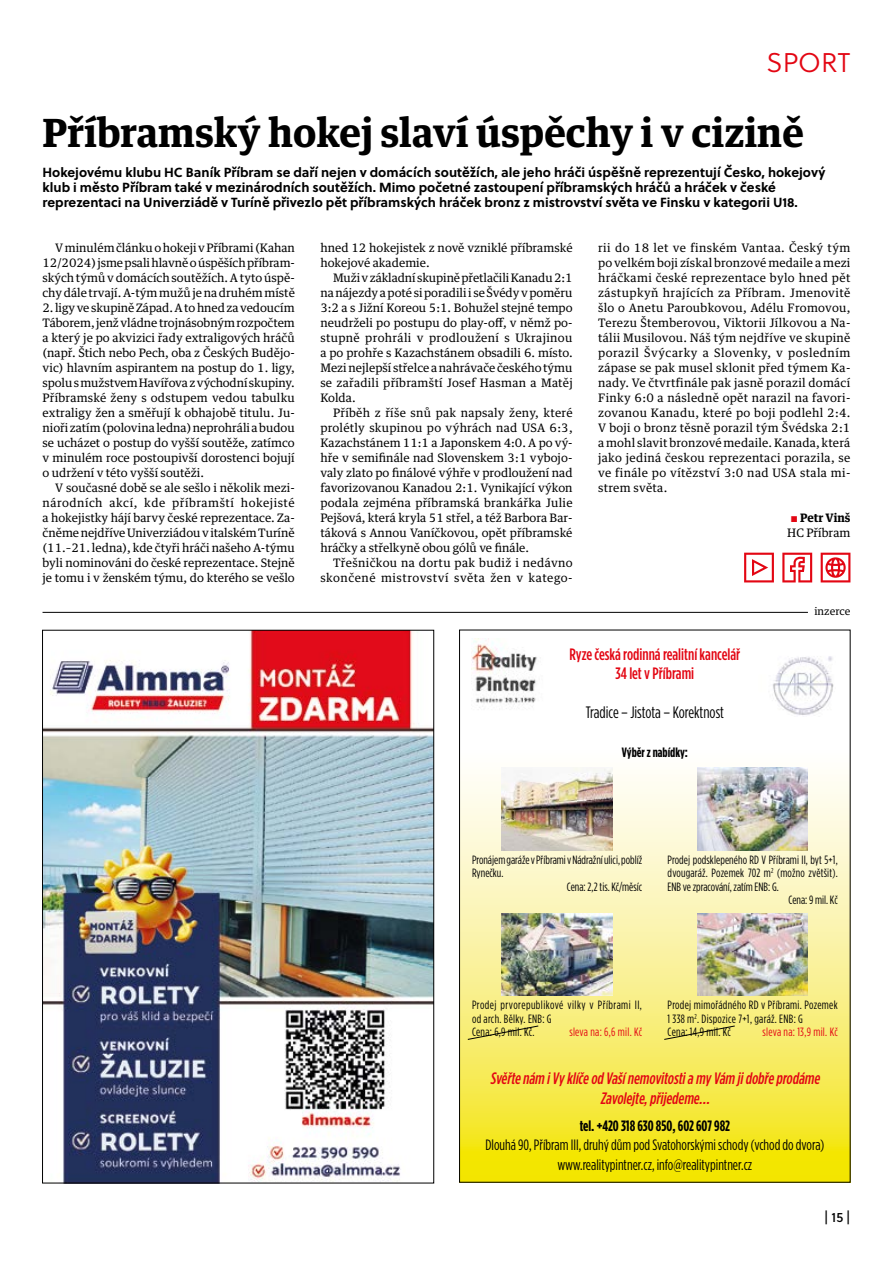
<style>
.page{position:relative;width:893px;height:1263px;background:#fff}
.page>*{position:absolute;margin:0;border:0;box-sizing:border-box;transform-origin:0 0}
.t1{font:700 39px "Guardian Text Egyp";color:#000}
.t2{font:27px "Soleil Lt";letter-spacing:-.005em;color:#e30613}
.t3{font:italic 500 16.5px/19.5px "Gotham Condensed";color:#e30613;text-align:center}
.t4{font:500 16.5px/19.5px "Gotham Condensed";color:#e30613;text-align:center}
.t5{font:16.5px "Gotham Condensed";color:#000}
.t6{font:15px/19.5px "Gotham Condensed";color:#000;text-align:center}
.t7{font:700 15px "Gotham Condensed";color:#000}
.t8{font:700 13.5px "Gotham Condensed";color:#000}
.t9{font:13.5px "Soleil Bk";color:#000}
.t10{font:700 13.2px/15px "Soleil";color:#000}
.t11{font:12px/13.5px "Gotham Condensed";letter-spacing:.01em;color:#000}
.t12{font:12px "Gotham Condensed";letter-spacing:.025em;color:#e30613}
.t13{font:11.7px/15px "Guardian Text Egyp";color:#000;text-align:justify}
.t14{font:11.7px/15px "Guardian Text Egyp";letter-spacing:.03em;color:#000;text-align:right}
.t15{font:10.5px "Guardian Text Egyp";color:#000}
.s1{font-family:"Soleil Bk";font-size:11.55px;color:#e30613}
.s2{font-weight:700}
</style>
<div class="page">
<img style="left:44px;top:632px;width:388px;height:549px">
<hr style="left:43px;top:612px;width:765px;height:1px;background:#000">
<svg style="left:461px;top:768px;width:387px;height:412px"></svg>
<img style="left:502px;top:767px;width:110px;height:83px">
<img style="left:697px;top:767px;width:111px;height:83px">
<img style="left:502px;top:913px;width:110px;height:83px">
<img style="left:697px;top:913px;width:111px;height:83px">
<img style="left:471px;top:639px;width:363px;height:76px">
<svg style="left:467px;top:1025px;width:72px;height:15px"></svg>
<svg style="left:663px;top:1025px;width:73px;height:15px"></svg>
<svg style="left:744px;top:553px;width:30px;height:29px"></svg>
<svg style="left:782px;top:553px;width:30px;height:29px"></svg>
<svg style="left:821px;top:553px;width:29px;height:29px"></svg>
<h2 class="t2" style="left:767px;top:44px;width:85px">SPORT</h2>
<h1 class="t1" style="left:43px;top:101px;width:763px">Příbramský hokej slaví úspěchy i v cizině</h1>
<p class="t10" style="left:43px;top:165px;width:784px">Hokejovému klubu HC Baník Příbram se daří nejen v domácích soutěžích, ale jeho hráči úspěšně reprezentují Česko, hokejový klub i město Příbram také v mezinárodních soutěžích. Mimo početné zastoupení příbramských hráčů a hráček v české reprezentaci na Univerziádě v Turíně přivezlo pět příbramských hráček bronz z mistrovství světa ve Finsku v kategorii U18.</p>
<p class="t13" style="left:43px;top:240px;width:254px;text-indent:13px">V minulém článku o hokeji v Příbrami (Kahan 12/2024) jsme psali hlavně o úspěších příbram&shy;ských týmů v domácích soutěžích. A tyto úspě&shy;chy dále trvají. A-tým mužů je na druhém místě</p>
<p class="t13" style="left:43px;top:300px;width:254px;text-align:left">2. ligy ve skupině Západ. A to hned za vedoucím Táborem, jenž vládne trojnásobným rozpočtem a který je po akvizici řady extraligových hráčů (např. Štich nebo Pech, oba z Českých Budějo&shy;vic) hlavním aspirantem na postup do 1. ligy, spolu s mužstvem Havířova z východní skupiny.<br>Příbramské ženy s odstupem vedou tabulku extraligy žen a směřují k obhajobě titulu. Ju&shy;nioři zatím (polovina ledna) neprohráli a budou se ucházet o postup do vyšší soutěže, zatímco v minulém roce postoupivší dorostenci bojují o udržení v této vyšší soutěži.</p>
<p class="t13" style="left:43px;top:480px;width:254px;text-align:left;text-indent:13px">V současné době se ale sešlo i několik mezi&shy;národních akcí, kde příbramští hokejisté a hokejistky hájí barvy české reprezentace. Za&shy;čněme nejdříve Univerziádou v italském Turíně (11.–21. ledna), kde čtyři hráči našeho A-týmu byli nominováni do české reprezentace. Stejně je tomu i v ženském týmu, do kterého se vešlo</p>
<p class="t13" style="left:320px;top:240px;width:254px">hned 12 hokejistek z nově vzniklé příbramské hokejové akademie.</p>
<p class="t13" style="left:320px;top:270px;width:254px;text-indent:13px">Muži v základní skupině přetlačili Kanadu 2:1 na nájezdy a poté si poradili i se Švédy v poměru 3:2 a s Jižní Koreou 5:1. Bohužel stejné tempo neudrželi po postupu do play-off, v němž po&shy;stupně prohráli v prodloužení s Ukrajinou a po prohře s Kazachstánem obsadili 6. místo.<br>Mezi nejlepší střelce a nahrávače českého týmu se zařadili příbramští Josef Hasman a Matěj Kolda.</p>
<p class="t13" style="left:320px;top:405px;width:254px;text-indent:13px">Příběh z říše snů pak napsaly ženy, které prolétly skupinou po výhrách nad USA 6:3, Kazachstánem 11:1 a Japonskem 4:0. A po vý&shy;hře v semifinále nad Slovenskem 3:1 vybojo&shy;valy zlato po finálové výhře v prodloužení nad favorizovanou Kanadou 2:1. Vynikající výkon podala zejména příbramská brankářka Julie Pejšová, která kryla 51 střel, a též Barbora Bar&shy;táková s Annou Vaníčkovou, opět příbramské hráčky a střelkyně obou gólů ve finále.</p>
<p class="t14" style="left:320px;top:555px;width:254px">Třešničkou na dortu pak budiž i nedávno skončené mistrovství světa žen v katego-</p>
<p class="t13" style="left:598px;top:240px;width:254px">rii do 18 let ve finském Vantaa. Český tým po velkém boji získal bronzové medaile a mezi hráčkami české reprezentace bylo hned pět zástupkyň hrajících za Příbram. Jmenovitě šlo o Anetu Paroubkovou, Adélu Fromovou, Terezu Štemberovou, Viktorii Jílkovou a Na&shy;tálii Musilovou. Náš tým nejdříve ve skupině porazil Švýcarky a Slovenky, v posledním zápase se pak musel sklonit před týmem Ka&shy;nady. Ve čtvrtfinále pak jasně porazil domácí Finky 6:0 a následně opět narazil na favori&shy;zovanou Kanadu, které po boji podlehl 2:4.<br>V boji o bronz těsně porazil tým Švédska 2:1 a mohl slavit bronzové medaile. Kanada, která jako jediná českou reprezentaci porazila, se ve finále po vítězství 3:0 nad USA stala mi&shy;strem světa.</p>
<p class="t13" style="left:787px;top:510px;width:65px;text-align:center"><span class="s1">S</span> <span class="s2">Petr Vinš<br></span>HC Příbram</p>
<p class="t15" style="left:814px;top:602px;width:38px">inzerce</p>
<h3 class="t4" style="left:569px;top:644px;width:172px">Ryze česká rodinná realitní kancelář<br>34 let v Příbrami</h3>
<h3 class="t5" style="left:586px;top:703px;width:140px">Tradice – Jistota – Korektnost</h3>
<p class="t8" style="left:622px;top:745px;width:68px">Výběr z nabídky:</p>
<p class="t11" style="left:472px;top:853px;width:172px">Pronájem garáže v Příbrami v Nádražní ulici, poblíž</p>
<p class="t11" style="left:472px;top:866px;width:33px">Rynečku.</p>
<p class="t11" style="left:567px;top:880px;width:77px">Cena: 2,2 tis. Kč/měsíc</p>
<p class="t11" style="left:668px;top:853px;width:172px">Prodej podsklepeného RD V Příbrami II, byt 5+1,</p>
<p class="t11" style="left:668px;top:866px;width:172px">dvougaráž. Pozemek 702 m<sup>2</sup> (možno zvětšit).</p>
<p class="t11" style="left:668px;top:880px;width:113px">ENB ve zpracování, zatím ENB: G.</p>
<p class="t11" style="left:788px;top:893px;width:51px">Cena: 9 mil. Kč</p>
<p class="t11" style="left:472px;top:998px;width:171px">Prodej prvorepublikové vilky v Příbrami II, od arch. Bělky. ENB: G<br>Cena: 6,9 mil. Kč.</p>
<p class="t11" style="left:668px;top:998px;width:172px">Prodej mimořádného RD v Příbrami. Pozemek<br>1 338 m<sup>2</sup>. Dispozice 7+1, garáž. ENB: G<br>Cena: 14,9 mil. Kč</p>
<p class="t12" style="left:762px;top:1025px;width:77px">sleva na: 13,9 mil. Kč</p>
<h3 class="t3" style="left:490px;top:1069px;width:334px">Svěřtenám iVyklíčeod Vaší nemovitostiamyVám jidobřeprodáme<br>Zavolejte,přijedeme…</h3>
<p class="t7" style="left:580px;top:1117px;width:152px">tel. +420 318 630 850, 602 607 982</p>
<p class="t6" style="left:485px;top:1135px;width:340px">Dlouhá 90, Příbram III, druhý dům pod Svatohorskými schody (vchod do dvora) www.realitypintner.cz, info@realitypintner.cz</p>
<p class="t12" style="left:569px;top:1025px;width:74px">sleva na: 6,6 mil. Kč</p>
<p class="t9" style="left:824px;top:1207px;width:28px">| 15 |</p>
</div>
